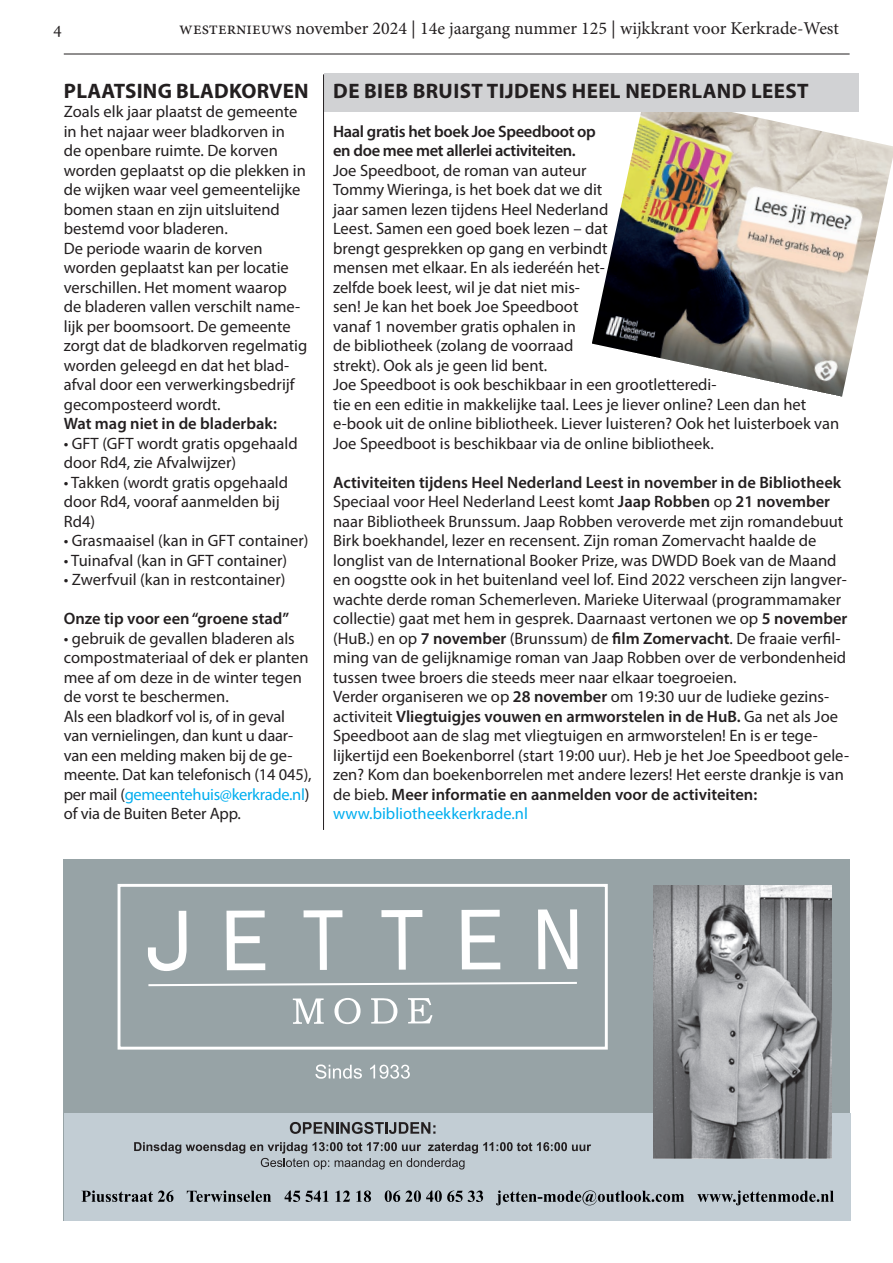
<style>
.page{position:relative;width:893px;height:1263px;background:#fff}
.page>*{position:absolute;margin:0;border:0;box-sizing:border-box;transform-origin:0 0}
.kop_rastertje{font:700 21px "Myriad Pro";letter-spacing:.02em;color:#231f20}
.kop_1{font:700 21px "Myriad Pro";letter-spacing:.01em;color:#231f20}
.t1{font:18px "Minion Pro";color:#231f20}
.platte_tekst{font:16.5px/19.5px "Myriad Pro";color:#231f20}
.platte_tekst-2{font:600 16.5px "Myriad Pro";color:#231f20}
.platte_tekst-3{font:600 16.5px "Myriad Pro";letter-spacing:-.02em;color:#231f20}
.platte_tekst-4{font:16.5px "Myriad Pro";color:#00aeef}
.s1{color:#00aeef}
.s2{font-weight:600}
</style>
<div class="page">
<hr style="left:64px;top:54px;width:786px;height:1px;background:#231f20">
<div style="left:64px;top:859px;width:786px;height:361px;background:#97a3a6"></div>
<div style="left:64px;top:1113px;width:786px;height:107px;background:#c2cdd4"></div>
<svg style="left:81px;top:1190px;width:753px;height:15px"></svg>
<svg style="left:290px;top:1122px;width:145px;height:12px"></svg>
<svg style="left:134px;top:1142px;width:457px;height:27px"></svg>
<svg style="left:148px;top:982px;width:429px;height:4px"></svg>
<svg style="left:293px;top:998px;width:139px;height:26px"></svg>
<svg style="left:148px;top:909px;width:429px;height:62px"></svg>
<svg style="left:315px;top:1064px;width:47px;height:15px"></svg>
<svg style="left:370px;top:1065px;width:40px;height:14px"></svg>
<div style="left:118px;top:884px;width:490px;height:165px;border:3px solid #fff"></div>
<img style="left:653px;top:885px;width:178px;height:273px">
<img style="left:592px;top:111px;width:301px;height:286px">
<div style="left:325px;top:73px;width:534px;height:38px;background:#d1d2d4"></div>
<hr style="left:323px;top:74px;width:1px;height:756px;background:#231f20">
<p class="t1" style="left:53px;top:17px;width:10px">4</p>
<p class="t1" style="left:179px;top:17px;width:661px">westernieuws november 2024 | 14e jaargang nummer 125 | wijkkrant voor Kerkrade-West</p>
<p class="kop_1" style="left:64px;top:77px;width:246px">PLAATSING BLADKORVEN</p>
<p class="platte_tekst" style="left:64px;top:101px;width:244px">Zoals elk jaar plaatst de gemeente in het najaar weer bladkorven in de openbare ruimte. De korven worden geplaatst op die plekken in de wijken waar veel gemeentelijke bomen staan en zijn uitsluitend bestemd voor bladeren.</p>
<p class="platte_tekst" style="left:64px;top:238px;width:245px">De periode waarin de korven worden geplaatst kan per locatie verschillen. Het moment waarop de bladeren vallen verschilt name&shy;lijk per boomsoort. De gemeente zorgt dat de bladkorven regelmatig worden geleegd en dat het blad&shy;afval door een verwerkingsbedrijf gecomposteerd wordt.</p>
<p class="platte_tekst-2" style="left:64px;top:413px;width:215px">Wat mag niet in de bladerbak:</p>
<p class="platte_tekst" style="left:64px;top:433px;width:235px">• GFT (GFT wordt gratis opgehaald door Rd4, zie Afvalwijzer)</p>
<p class="platte_tekst" style="left:64px;top:472px;width:226px">• Takken (wordt gratis opgehaald door Rd4, vooraf aanmelden bij<br>Rd4)</p>
<p class="platte_tekst" style="left:64px;top:531px;width:246px">• Grasmaaisel (kan in GFT container)</p>
<p class="platte_tekst" style="left:64px;top:550px;width:225px">• Tuinafval (kan in GFT container)</p>
<p class="platte_tekst" style="left:64px;top:570px;width:223px">• Zwerfvuil (kan in restcontainer)</p>
<p class="platte_tekst-2" style="left:64px;top:608px;width:227px">Onze tip voor een “groene stad”</p>
<p class="platte_tekst" style="left:64px;top:628px;width:246px">• gebruik de gevallen bladeren als compostmateriaal of dek er planten mee af om deze in de winter tegen de vorst te beschermen.</p>
<p class="platte_tekst" style="left:64px;top:706px;width:249px">Als een bladkorf vol is, of in geval van vernielingen, dan kunt u daar&shy;van een melding maken bij de ge&shy;meente. Dat kan telefonisch (14 045), per mail (<span class="s1">gemeentehuis@kerkrade.nl</span>) of via de Buiten Beter App.</p>
<p class="kop_rastertje" style="left:333px;top:77px;width:477px">DE BIEB BRUIST TIJDENS HEEL NEDERLAND LEEST</p>
<p class="platte_tekst-3" style="left:333px;top:121px;width:264px">Haal gratis het boek Joe Speedboot op</p>
<p class="platte_tekst-3" style="left:333px;top:140px;width:244px">en doe mee met allerlei activiteiten.</p>
<p class="platte_tekst" style="left:333px;top:160px;width:277px">Joe Speedboot, de roman van auteur Tommy Wieringa, is het boek dat we dit jaar samen lezen tijdens Heel Nederland Leest. Samen een goed boek lezen – dat brengt gesprekken op gang en verbindt mensen met elkaar. En als iederéén het&shy;zelfde boek leest, wil je dat niet mis&shy;sen! Je kan het boek Joe Speedboot vanaf 1 november gratis ophalen in<br>de bibliotheek (zolang de voorraad strekt). Ook als je geen lid bent.</p>
<p class="platte_tekst" style="left:333px;top:375px;width:508px">Joe Speedboot is ook beschikbaar in een grootletteredi-<br>tie en een editie in makkelijke taal. Lees je liever online? Leen dan het e-book uit de online bibliotheek. Liever luisteren? Ook het luisterboek van Joe Speedboot is beschikbaar via de online bibliotheek.</p>
<p class="platte_tekst-2" style="left:333px;top:472px;width:510px">Activiteiten tijdens Heel Nederland Leest in november in de Bibliotheek</p>
<p class="platte_tekst" style="left:333px;top:492px;width:516px">Speciaal voor Heel Nederland Leest komt <span class="s2">Jaap Robben</span> op <span class="s2">21 november </span>naar Bibliotheek Brunssum. Jaap Robben veroverde met zijn romandebuut Birk boekhandel, lezer en recensent. Zijn roman Zomervacht haalde de longlist van de International Booker Prize, was DWDD Boek van de Maand en oogstte ook in het buitenland veel lof. Eind 2022 verscheen zijn langver&shy;wachte derde roman Schemerleven. Marieke Uiterwaal (programmamaker collectie) gaat met hem in gesprek. Daarnaast vertonen we op <span class="s2">5 november </span>(HuB.) en op <span class="s2">7 november</span> (Brunssum) de <span class="s2">film Zomervacht</span>. De fraaie verfil&shy;ming van de gelijknamige roman van Jaap Robben over de verbondenheid tussen twee broers die steeds meer naar elkaar toegroeien.</p>
<p class="platte_tekst" style="left:333px;top:687px;width:518px">Verder organiseren we op <span class="s2">28 november</span> om 19:30 uur de ludieke gezins&shy;activiteit <span class="s2">Vliegtuigjes vouwen en armworstelen in de HuB.</span> Ga net als Joe Speedboot aan de slag met vliegtuigen en armworstelen! En is er tege&shy;lijkertijd een Boekenborrel (start 19:00 uur). Heb je het Joe Speedboot gele&shy;zen? Kom dan boekenborrelen met andere lezers! Het eerste drankje is van de bieb. <span class="s2">Meer informatie en aanmelden voor de activiteiten:</span></p>
<p class="platte_tekst-4" style="left:333px;top:803px;width:196px">www.bibliotheekkerkrade.nl</p>
</div>
